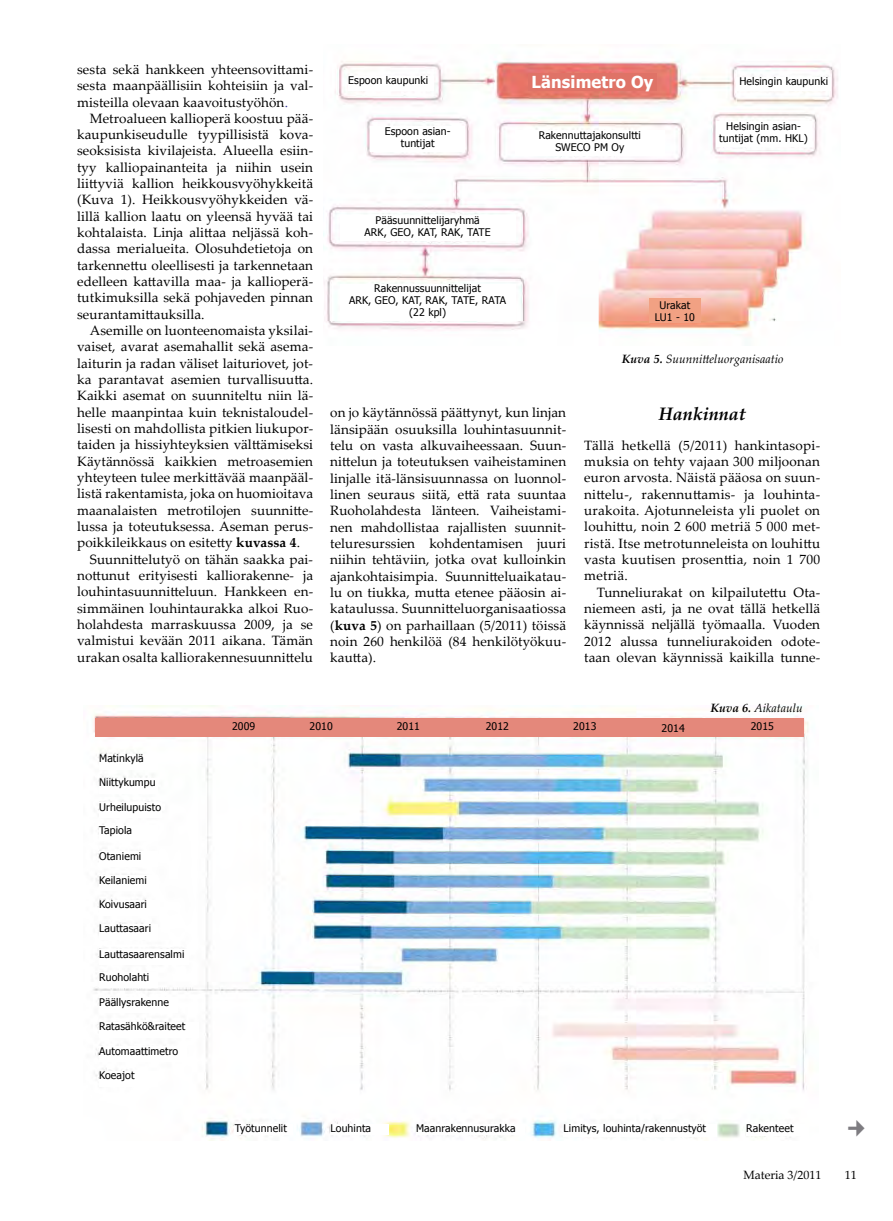
<style>
.page{position:relative;width:893px;height:1221px;background:#fff}
.page>*{position:absolute;margin:0;border:0;box-sizing:border-box;transform-origin:0 0}
.t1{font:italic 700 18px "Palatino Linotype";color:#000}
.t2{font:700 16.5px "Tahoma";letter-spacing:.01em;color:#fff}
.t3{font:13.5px/16.4px "Palatino Linotype";letter-spacing:.005em;color:#000;text-align:justify}
.t4{font:italic 12px "Palatino Linotype";color:#000}
.t5{font:12px "Palatino Linotype";color:#000}
.t6{font:10.5px/12px "Tahoma";letter-spacing:.01em;color:#000;text-align:center}
.s1{color:#33339a}
.s2{font-weight:700}
</style>
<div class="page">
<img style="left:93px;top:705px;width:716px;height:435px">
<div style="left:99px;top:754px;width:58px;height:15px;background:#fff"></div>
<div style="left:99px;top:778px;width:58px;height:15px;background:#fff"></div>
<div style="left:99px;top:802px;width:63px;height:16px;background:#fff"></div>
<div style="left:99px;top:826px;width:58px;height:15px;background:#fff"></div>
<div style="left:99px;top:851px;width:58px;height:15px;background:#fff"></div>
<div style="left:99px;top:875px;width:58px;height:16px;background:#fff"></div>
<div style="left:99px;top:900px;width:58px;height:15px;background:#fff"></div>
<div style="left:99px;top:924px;width:58px;height:15px;background:#fff"></div>
<div style="left:99px;top:949px;width:89px;height:15px;background:#fff"></div>
<div style="left:99px;top:972px;width:58px;height:15px;background:#fff"></div>
<div style="left:99px;top:997px;width:79px;height:15px;background:#fff"></div>
<div style="left:99px;top:1022px;width:99px;height:15px;background:#fff"></div>
<div style="left:99px;top:1046px;width:88px;height:15px;background:#fff"></div>
<div style="left:99px;top:1071px;width:58px;height:15px;background:#fff"></div>
<div style="left:235px;top:1124px;width:58px;height:10px;background:#fff"></div>
<div style="left:331px;top:1124px;width:58px;height:10px;background:#fff"></div>
<div style="left:416px;top:1124px;width:109px;height:10px;background:#fff"></div>
<div style="left:564px;top:1124px;width:153px;height:12px;background:#fff"></div>
<div style="left:746px;top:1124px;width:58px;height:11px;background:#fff"></div>
<div style="left:95px;top:717px;width:709px;height:19px;background:#e4887b"></div>
<img style="left:324px;top:59px;width:514px;height:273px">
<div style="left:348px;top:76px;width:86px;height:14px;background:#fff"></div>
<div style="left:371px;top:126px;width:94px;height:26px;background:#fff"></div>
<div style="left:515px;top:131px;width:149px;height:25px;background:#fff"></div>
<div style="left:716px;top:122px;width:95px;height:25px;background:#fff"></div>
<div style="left:737px;top:77px;width:94px;height:14px;background:#fff"></div>
<div style="left:340px;top:215px;width:175px;height:26px;background:#fff"></div>
<div style="left:340px;top:284px;width:175px;height:37px;background:#fff"></div>
<div style="left:528px;top:73px;width:129px;height:18px;background:#df7367"></div>
<div style="left:649px;top:298px;width:52px;height:24px;background:#f1a183"></div>
<p class="t3" style="left:77px;top:61px;width:238px">sesta sekä hankkeen yhteensovittami&shy;sesta maanpäällisiin kohteisiin ja val&shy;misteilla olevaan kaavoitustyöhön<span class="s1">.</span></p>
<p class="t3" style="left:77px;top:109px;width:238px;text-indent:13px">Metroalueen kallioperä koostuu pää&shy;kaupunkiseudulle tyypillisistä kova&shy;seoksisista kivilajeista. Alueella esiin&shy;tyy kalliopainanteita ja niihin usein liittyviä kallion heikkousvyöhykkeitä (Kuva 1). Heikkousvyöhykkeiden vä&shy;lillä kallion laatu on yleensä hyvää tai kohtalaista. Linja alittaa neljässä koh&shy;dassa merialueita. Olosuhdetietoja on tarkennettu oleellisesti ja tarkennetaan edelleen kattavilla maa- ja kallioperä&shy;tutkimuksilla sekä pohjaveden pinnan seurantamittauksilla.</p>
<p class="t3" style="left:90px;top:322px;width:225px">Asemille on luonteenomaista yksilai-</p>
<p class="t3" style="left:77px;top:338px;width:238px">vaiset, avarat asemahallit sekä asema-</p>
<p class="t3" style="left:77px;top:354px;width:237px">laiturin ja radan väliset laituriovet, jot-</p>
<p class="t3" style="left:77px;top:371px;width:237px">ka parantavat asemien turvallisuutta.</p>
<p class="t3" style="left:77px;top:387px;width:238px">Kaikki asemat on suunniteltu niin lä-</p>
<p class="t3" style="left:77px;top:403px;width:238px">helle maanpintaa kuin teknistaloudel-</p>
<p class="t3" style="left:77px;top:420px;width:238px">lisesti on mahdollista pitkien liukupor-</p>
<p class="t3" style="left:77px;top:436px;width:237px">taiden ja hissiyhteyksien välttämiseksi</p>
<p class="t3" style="left:77px;top:452px;width:237px">Käytännössä kaikkien metroasemien</p>
<p class="t3" style="left:77px;top:469px;width:238px">yhteyteen tulee merkittävää maanpääl-</p>
<p class="t3" style="left:77px;top:485px;width:237px">listä rakentamista, joka on huomioitava</p>
<p class="t3" style="left:77px;top:501px;width:238px">maanalaisten metrotilojen suunnitte-</p>
<p class="t3" style="left:77px;top:518px;width:238px">lussa ja toteutuksessa. Aseman perus-</p>
<p class="t3" style="left:77px;top:534px;width:225px">poikkileikkaus on esitetty <span class="s2">kuvassa 4</span>.</p>
<p class="t3" style="left:90px;top:550px;width:225px">Suunnittelutyö on tähän saakka pai-</p>
<p class="t3" style="left:77px;top:566px;width:237px">nottunut erityisesti kalliorakenne- ja</p>
<p class="t3" style="left:77px;top:583px;width:238px">louhintasuunnitteluun. Hankkeen en-</p>
<p class="t3" style="left:77px;top:599px;width:238px">simmäinen louhintaurakka alkoi Ruo-</p>
<p class="t3" style="left:77px;top:615px;width:237px">holahdesta marraskuussa 2009, ja se</p>
<p class="t3" style="left:77px;top:632px;width:237px">valmistui kevään 2011 aikana. Tämän</p>
<p class="t3" style="left:77px;top:648px;width:237px">urakan osalta kalliorakennesuunnittelu</p>
<p class="t6" style="left:348px;top:74px;width:82px">Espoon kaupunki</p>
<p class="t2" style="left:532px;top:70px;width:123px">Länsimetro Oy</p>
<p class="t6" style="left:739px;top:75px;width:90px">Helsingin kaupunki</p>
<p class="t6" style="left:385px;top:124px;width:67px">Espoon asian&shy;tuntijat</p>
<p class="t6" style="left:539px;top:128px;width:104px">Rakennuttajakonsultti<br>SWECO PM Oy</p>
<p class="t6" style="left:719px;top:119px;width:90px">Helsingin asian&shy;tuntijat (mm. HKL)</p>
<p class="t6" style="left:365px;top:213px;width:128px">Pääsuunnittelijaryhmä<br>ARK, GEO, KAT, RAK, TATE</p>
<p class="t6" style="left:349px;top:282px;width:159px">Rakennussuunnittelijat<br>ARK, GEO, KAT, RAK, TATE, RATA (22 kpl)</p>
<p class="t6" style="left:655px;top:298px;width:42px">Urakat<br>LU1 - 10</p>
<p class="t4" style="left:622px;top:350px;width:163px"><span class="s2">Kuva 5.</span> Suunnitteluorganisaatio</p>
<p class="t3" style="left:330px;top:404px;width:238px">on jo käytännössä päättynyt, kun linjan länsipään osuuksilla louhintasuunnit&shy;telu on vasta alkuvaiheessaan. Suun&shy;nittelun ja toteutuksen vaiheistaminen linjalle itä-länsisuunnassa on luonnol&shy;linen seuraus siitä, että rata suuntaa Ruoholahdesta länteen. Vaiheistami&shy;nen mahdollistaa rajallisten suunnit&shy;teluresurssien kohdentamisen juuri niihin tehtäviin, jotka ovat kulloinkin ajankohtaisimpia. Suunnitteluaikatau&shy;lu on tiukka, mutta etenee pääosin ai&shy;kataulussa. Suunnitteluorganisaatiossa (<span class="s2">kuva 5</span>) on parhaillaan (5/2011) töissä noin 260 henkilöä (84 henkilötyökuu&shy;kautta).</p>
<h1 class="t1" style="left:659px;top:401px;width:89px">Hankinnat</h1>
<p class="t3" style="left:584px;top:436px;width:238px">Tällä hetkellä (5/2011) hankintasopi&shy;muksia on tehty vajaan 300 miljoonan euron arvosta. Näistä pääosa on suun&shy;nittelu-, rakennuttamis- ja louhinta&shy;urakoita. Ajotunneleista yli puolet on louhittu, noin 2 600 metriä 5 000 met&shy;ristä. Itse metrotunneleista on louhittu vasta kuutisen prosenttia, noin 1 700 metriä.</p>
<p class="t3" style="left:584px;top:583px;width:238px;text-indent:13px">Tunneliurakat on kilpailutettu Ota&shy;niemeen asti, ja ne ovat tällä hetkellä käynnissä neljällä työmaalla. Vuoden 2012 alussa tunneliurakoiden odote&shy;taan olevan käynnissä kaikilla tunne-</p>
<p class="t4" style="left:710px;top:699px;width:94px"><span class="s2">Kuva 6.</span> Aikataulu</p>
<p class="t6" style="left:99px;top:751px;width:46px">Matinkylä</p>
<p class="t6" style="left:99px;top:775px;width:58px">Niittykumpu</p>
<p class="t6" style="left:99px;top:795px;width:63px;line-height:23.1px;text-align:left">Urheilupuisto<br>Tapiola</p>
<p class="t6" style="left:99px;top:849px;width:44px">Otaniemi</p>
<p class="t6" style="left:99px;top:873px;width:49px">Keilaniemi</p>
<p class="t6" style="left:99px;top:898px;width:49px">Koivusaari</p>
<p class="t6" style="left:99px;top:921px;width:53px">Lauttasaari</p>
<p class="t6" style="left:99px;top:947px;width:87px">Lauttasaarensalmi</p>
<p class="t6" style="left:99px;top:970px;width:52px">Ruoholahti</p>
<p class="t6" style="left:99px;top:995px;width:71px">Päällysrakenne</p>
<p class="t6" style="left:99px;top:1020px;width:88px">Ratasähkö&amp;raiteet</p>
<p class="t6" style="left:99px;top:1044px;width:81px">Automaattimetro</p>
<p class="t6" style="left:99px;top:1068px;width:37px">Koeajot</p>
<p class="t6" style="left:232px;top:720px;width:25px">2009</p>
<p class="t6" style="left:310px;top:720px;width:25px">2010</p>
<p class="t6" style="left:397px;top:720px;width:25px">2011</p>
<p class="t6" style="left:486px;top:720px;width:25px">2012</p>
<p class="t6" style="left:573px;top:720px;width:25px">2013</p>
<p class="t6" style="left:661px;top:721px;width:25px">2014</p>
<p class="t6" style="left:751px;top:720px;width:25px">2015</p>
<p class="t6" style="left:235px;top:1121px;width:54px">Työtunnelit</p>
<p class="t6" style="left:331px;top:1121px;width:42px">Louhinta</p>
<p class="t6" style="left:416px;top:1121px;width:101px">Maanrakennusurakka</p>
<p class="t6" style="left:564px;top:1121px;width:144px">Limitys, louhinta/rakennustyöt</p>
<p class="t6" style="left:746px;top:1121px;width:49px">Rakenteet</p>
<p class="t5" style="left:743px;top:1165px;width:80px">Materia 3/2011</p>
<p class="t5" style="left:845px;top:1165px;width:13px">11</p>
</div>
